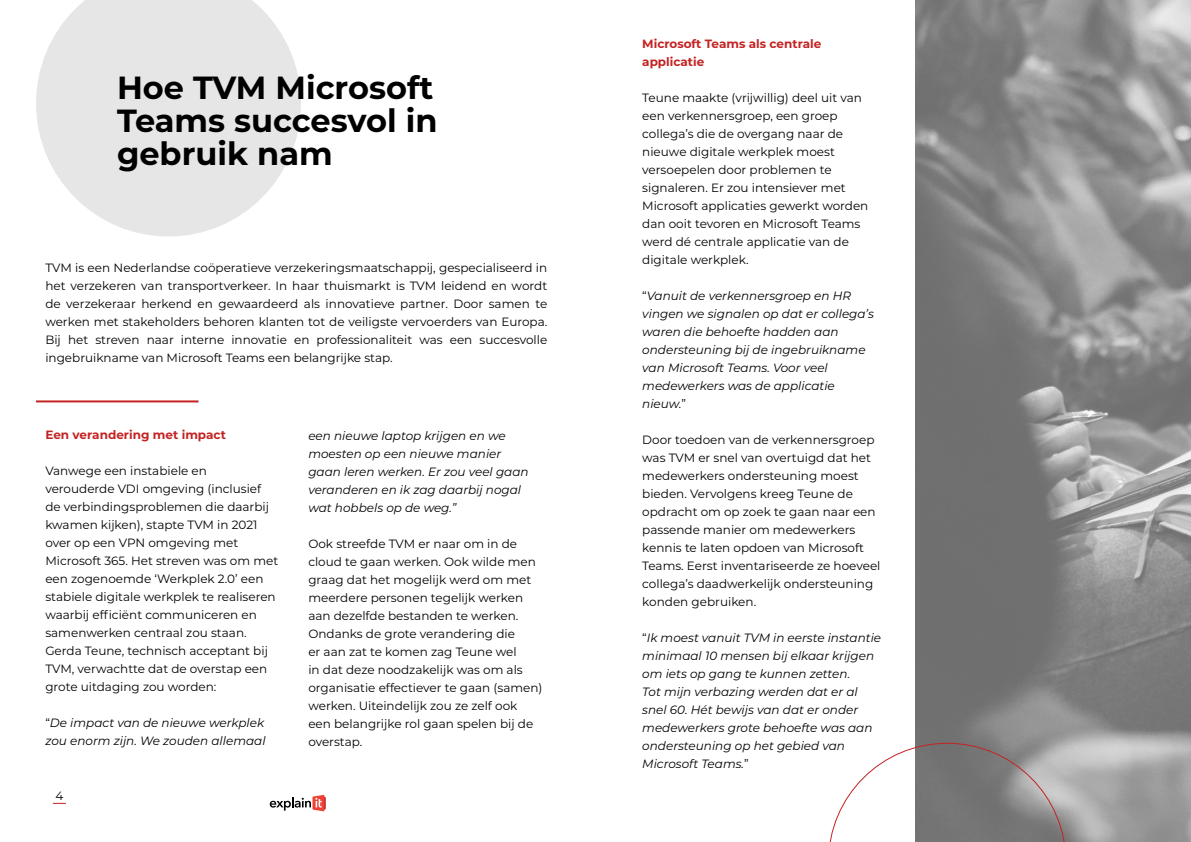
<style>
.page{position:relative;width:1191px;height:842px;background:#fff}
.page>*{position:absolute;margin:0;border:0;box-sizing:border-box;transform-origin:0 0}
.t1{font:700 32px/33px "Montserrat";color:#000}
.t2{font:12px/18px "Montserrat";color:#000}
.t3{font:italic 12px/18px "Montserrat";color:#000}
.t4{font:700 12px/18px "Montserrat";color:#c42323}
.s1{font-style:normal}
</style>
<div class="page">
<svg style="left:53px;top:803px;width:13px;height:1px"></svg>
<svg style="left:270px;top:795px;width:56px;height:16px"></svg>
<hr style="left:36px;top:400px;width:162px;height:2px;background:#c42323">
<svg style="left:36px;top:0;width:265px;height:237px;fill:#e6e6e6"></svg>
<img style="left:916px;top:0;width:275px;height:842px">
<svg style="left:829px;top:743px;width:237px;height:99px"></svg>
<h1 class="t1" style="left:117px;top:69px;width:322px">Hoe TVM Microsoft<br>Teams succesvol in gebruik nam</h1>
<p class="t2" style="left:45px;top:259px;width:503px;text-align:justify">TVM is een Nederlandse coöperatieve verzekeringsmaatschappij, gespecialiseerd in het verzekeren van transportverkeer. In haar thuismarkt is TVM leidend en wordt de verzekeraar herkend en gewaardeerd als innovatieve partner. Door samen te werken met stakeholders behoren klanten tot de veiligste vervoerders van Europa.<br>Bij het streven naar interne innovatie en professionaliteit was een succesvolle ingebruikname van Microsoft Teams een belangrijke stap.</p>
<p class="t4" style="left:45px;top:425px;width:182px">Een verandering met impact</p>
<p class="t2" style="left:45px;top:461px;width:234px">Vanwege een instabiele en verouderde VDI omgeving (inclusief de verbindingsproblemen die daarbij kwamen kijken), stapte TVM in 2021 over op een VPN omgeving met Microsoft 365. Het streven was om met een zogenoemde ‘Werkplek 2.0’ een stabiele digitale werkplek te realiseren waarbij efficiënt communiceren en samenwerken centraal zou staan.<br>Gerda Teune, technisch acceptant bij TVM, verwachtte dat de overstap een grote uitdaging zou worden:</p>
<p class="t3" style="left:45px;top:713px;width:222px"><span class="s1">“</span>De impact van de nieuwe werkplek zou enorm zijn. We zouden allemaal</p>
<p class="t2" style="left:56px;top:786px;width:9px">4</p>
<p class="t3" style="left:308px;top:426px;width:222px">een nieuwe laptop krijgen en we moesten op een nieuwe manier gaan leren werken. Er zou veel gaan veranderen en ik zag daarbij nogal wat hobbels op de weg.”</p>
<p class="t2" style="left:308px;top:534px;width:236px">Ook streefde TVM er naar om in de cloud te gaan werken. Ook wilde men graag dat het mogelijk werd om met meerdere personen tegelijk werken aan dezelfde bestanden te werken.<br>Ondanks de grote verandering die<br>er aan zat te komen zag Teune wel<br>in dat deze noodzakelijk was om als organisatie effectiever te gaan (samen) werken. Uiteindelijk zou ze zelf ook een belangrijke rol gaan spelen bij de overstap.</p>
<p class="t4" style="left:642px;top:34px;width:181px">Microsoft Teams als centrale applicatie</p>
<p class="t2" style="left:642px;top:88px;width:228px">Teune maakte (vrijwillig) deel uit van een verkennersgroep, een groep collega’s die de overgang naar de nieuwe digitale werkplek moest versoepelen door problemen te signaleren. Er zou intensiever met Microsoft applicaties gewerkt worden dan ooit tevoren en Microsoft Teams werd dé centrale applicatie van de digitale werkplek.</p>
<p class="t3" style="left:642px;top:286px;width:233px"><span class="s1">“</span>Vanuit de verkennersgroep en HR vingen we signalen op dat er collega’s waren die behoefte hadden aan ondersteuning bij de ingebruikname van Microsoft Teams. Voor veel medewerkers was de applicatie nieuw.<span class="s1">”</span></p>
<p class="t2" style="left:642px;top:430px;width:240px">Door toedoen van de verkennersgroep was TVM er snel van overtuigd dat het medewerkers ondersteuning moest bieden. Vervolgens kreeg Teune de opdracht om op zoek te gaan naar een passende manier om medewerkers kennis te laten opdoen van Microsoft Teams. Eerst inventariseerde ze hoeveel collega’s daadwerkelijk ondersteuning konden gebruiken.</p>
<p class="t3" style="left:642px;top:628px;width:240px"><span class="s1">“</span>Ik moest vanuit TVM in eerste instantie minimaal 10 mensen bij elkaar krijgen om iets op gang te kunnen zetten.<br>Tot mijn verbazing werden dat er al snel 60. Hét bewijs van dat er onder medewerkers grote behoefte was aan ondersteuning op het gebied van Microsoft Teams.<span class="s1">”</span></p>
</div>
